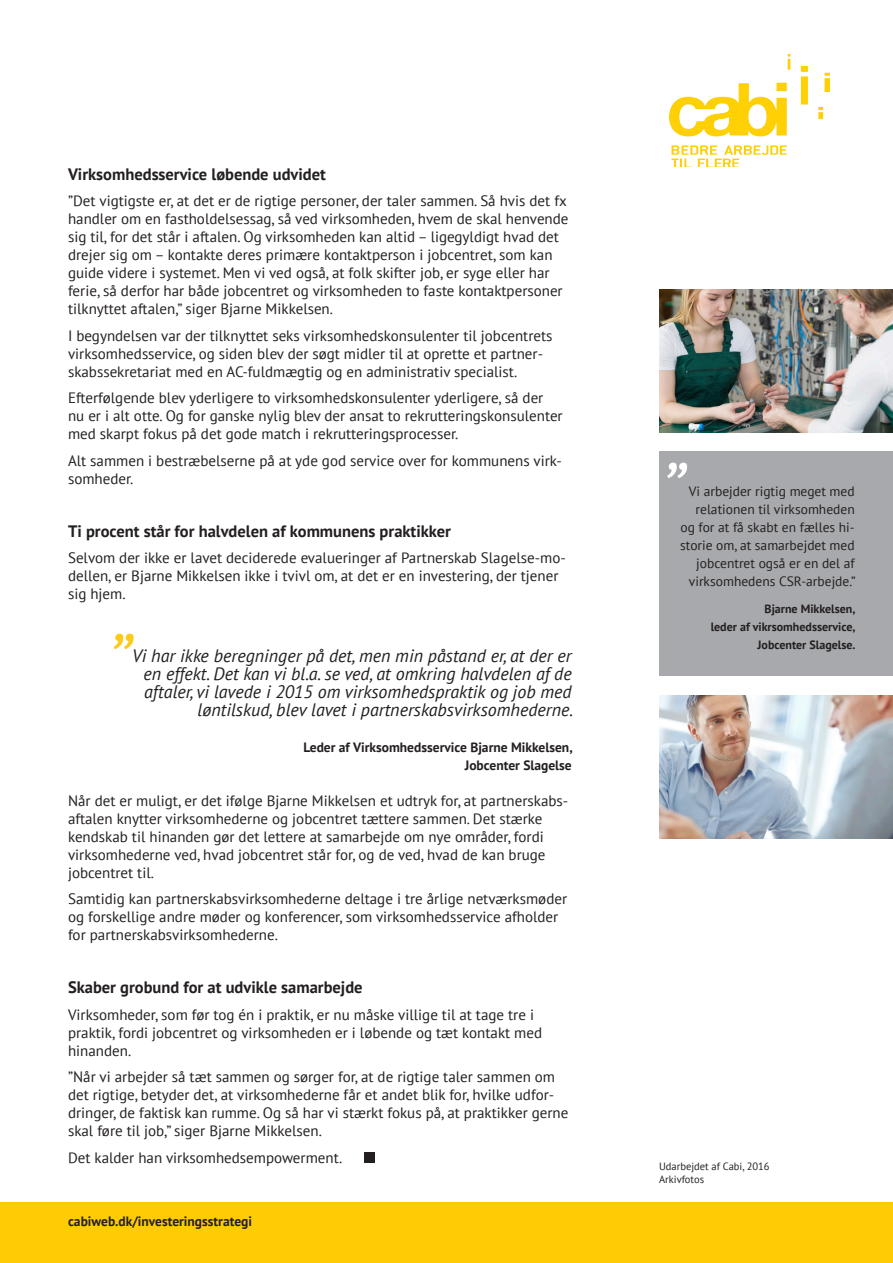
<style>
.page{position:relative;width:893px;height:1263px;background:#fff}
.page>*{position:absolute;margin:0;border:0;box-sizing:border-box;transform-origin:0 0}
.t1{font:italic 75px "PT Sans";color:#ffcb1b}
.t2{font:italic 75px "PT Sans";color:#fff}
.t3{font:italic 18px/18px "PT Sans";color:#231f20;text-align:right}
.t4{font:700 16.5px "PT Sans";color:#231f20}
.t5{font:15px/18px "PT Sans";color:#231f20}
.t6{font:13.5px/18px "PT Sans";color:#231f20;text-align:right}
.t7{font:700 13.5px/18px "PT Sans";color:#231f20;text-align:right}
.t8{font:700 12px/18px "PT Sans";color:#231f20;text-align:right}
.t9{font:10.5px "PT Sans";color:#231f20}
</style>
<div class="page">
<div style="left:659px;top:452px;width:234px;height:224px;background:#a8a9ad"></div>
<img style="left:659px;top:696px;width:234px;height:142px">
<img style="left:659px;top:290px;width:234px;height:142px">
<div style="left:0;top:1202px;width:893px;height:61px;background:#ffcb05"></div>
<img style="left:670px;top:54px;width:159px;height:113px">
<div style="left:364px;top:1152px;width:11px;height:11px;background:#231f20"></div>
<p class="t4" style="left:68px;top:163px;width:259px">Virksomhedsservice løbende udvidet</p>
<p class="t5" style="left:68px;top:192px;width:502px">”Det vigtigste er, at det er de rigtige personer, der taler sammen. Så hvis det fx handler om en fastholdelsessag, så ved virksomheden, hvem de skal henvende sig til, for det står i aftalen. Og virksomheden kan altid – ligegyldigt hvad det drejer sig om – kontakte deres primære kontaktperson i jobcentret, som kan guide videre i systemet. Men vi ved også, at folk skifter job, er syge eller har ferie, så derfor har både jobcentret og virksomheden to faste kontaktpersoner tilknyttet aftalen,” siger Bjarne Mikkelsen.</p>
<p class="t5" style="left:68px;top:326px;width:486px">I begyndelsen var der tilknyttet seks virksomhedskonsulenter til jobcentrets virksomhedsservice, og siden blev der søgt midler til at oprette et partner&shy;skabssekretariat med en AC-fuldmægtig og en administrativ specialist.</p>
<p class="t5" style="left:68px;top:389px;width:496px">Efterfølgende blev yderligere to virksomhedskonsulenter yderligere, så der nu er i alt otte. Og for ganske nylig blev der ansat to rekrutteringskonsulenter med skarpt fokus på det gode match i rekrutteringsprocesser.</p>
<p class="t5" style="left:68px;top:451px;width:495px">Alt sammen i bestræbelserne på at yde god service over for kommunens virk&shy;somheder.</p>
<p class="t4" style="left:68px;top:520px;width:384px">Ti procent står for halvdelen af kommunens praktikker</p>
<p class="t5" style="left:68px;top:549px;width:499px">Selvom der ikke er lavet deciderede evalueringer af Partnerskab Slagelse-mo&shy;dellen, er Bjarne Mikkelsen ikke i tvivl om, at det er en investering, der tjener sig hjem.</p>
<p class="t1" style="left:106px;top:613px;width:26px">”</p>
<p class="t3" style="left:132px;top:646px;width:443px">Vi har ikke beregninger på det, men min påstand er, at der er en effekt. Det kan vi bl.a. se ved, at omkring halvdelen af de aftaler, vi lavede i 2015 om virksomhedspraktik og job med løntilskud, blev lavet i partnerskabsvirksomhederne.</p>
<p class="t7" style="left:303px;top:738px;width:271px">Leder af Virksomhedsservice Bjarne Mikkelsen,<br>Jobcenter Slagelse</p>
<p class="t5" style="left:68px;top:791px;width:502px">Når det er muligt, er det ifølge Bjarne Mikkelsen et udtryk for, at partnerskabs&shy;aftalen knytter virksomhederne og jobcentret tættere sammen. Det stærke kendskab til hinanden gør det lettere at samarbejde om nye områder, fordi virksomhederne ved, hvad jobcentret står for, og de ved, hvad de kan bruge jobcentret til.</p>
<p class="t5" style="left:68px;top:890px;width:501px">Samtidig kan partnerskabsvirksomhederne deltage i tre årlige netværksmøder og forskellige andre møder og konferencer, som virksomhedsservice afholder for partnerskabsvirksomhederne.</p>
<p class="t4" style="left:68px;top:977px;width:296px">Skaber grobund for at udvikle samarbejde</p>
<p class="t5" style="left:68px;top:1005px;width:476px">Virksomheder, som før tog én i praktik, er nu måske villige til at tage tre i praktik, fordi jobcentret og virksomheden er i løbende og tæt kontakt med hinanden.</p>
<p class="t5" style="left:68px;top:1068px;width:502px">”Når vi arbejder så tæt sammen og sørger for, at de rigtige taler sammen om det rigtige, betyder det, at virksomhederne får et andet blik for, hvilke udfor&shy;dringer, de faktisk kan rumme. Og så har vi stærkt fokus på, at praktikker gerne skal føre til job,” siger Bjarne Mikkelsen.</p>
<p class="t5" style="left:68px;top:1148px;width:276px">Det kalder han virksomhedsempowerment.</p>
<p class="t7" style="left:68px;top:1212px;width:185px">cabiweb.dk/investeringsstrategi</p>
<p class="t2" style="left:659px;top:442px;width:26px">”</p>
<p class="t6" style="left:680px;top:482px;width:177px">Vi arbejder rigtig meget med relationen til virksomheden og for at få skabt en fælles hi&shy;storie om, at samarbejdet med jobcentret også er en del af virksomhedens CSR-arbejde.”</p>
<p class="t8" style="left:711px;top:599px;width:146px">Bjarne Mikkelsen,<br>leder af vikrsomhedsservice,<br>Jobcenter Slagelse.</p>
<p class="t9" style="left:659px;top:1160px;width:112px">Udarbejdet af Cabi, 2016</p>
<p class="t9" style="left:659px;top:1172px;width:46px">Arkivfotos</p>
</div>
